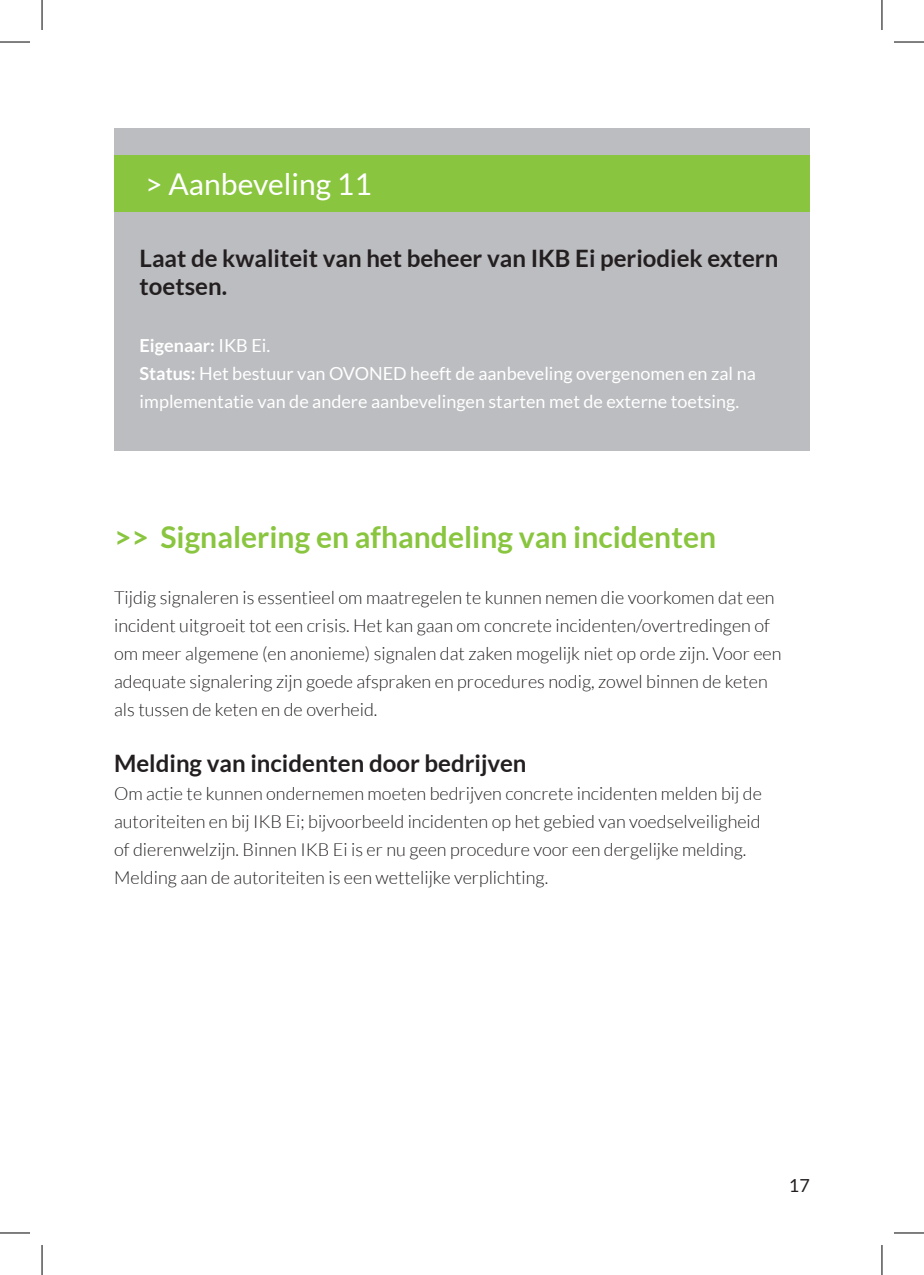
<style>
.page{position:relative;width:924px;height:1275px;background:#fff}
.page>*{position:absolute;margin:0;border:0;box-sizing:border-box;transform-origin:0 0}
.t1{font:700 30px "Lato";color:#89c53f}
.t2{font:30px "Lato";color:#fff}
.t3{font:700 24px/28px "Lato";color:#231f20}
.t4{font:300 18px/28px "Lato";color:#231f20}
.t5{font:18px/28px "Lato";color:#fff}
.t6{font:18px "Lato";color:#231f20}
.s1{font-weight:700}
</style>
<div class="page">
<div style="left:114px;top:128px;width:695px;height:322px;background:#bcbdc0"></div>
<div style="left:114px;top:156px;width:695px;height:56px;background:#89c53f"></div>
<hr style="left:0;top:42px;width:30px;height:1px;background:#000">
<hr style="left:893px;top:42px;width:30px;height:1px;background:#000">
<hr style="left:0;top:1232px;width:30px;height:1px;background:#000">
<hr style="left:893px;top:1232px;width:30px;height:1px;background:#000">
<hr style="left:42px;top:0;width:1px;height:30px;background:#000">
<hr style="left:42px;top:1245px;width:1px;height:30px;background:#000">
<hr style="left:881px;top:0;width:1px;height:30px;background:#000">
<hr style="left:881px;top:1245px;width:1px;height:30px;background:#000">
<h1 class="t2" style="left:145px;top:167px;width:228px">&gt; Aanbeveling 11</h1>
<h2 class="t3" style="left:140px;top:244px;width:640px">Laat de kwaliteit van het beheer van IKB Ei periodiek extern toetsen.</h2>
<p class="t5" style="left:140px;top:331px;width:617px"><span class="s1">Eigenaar:</span> IKB Ei.<br><span class="s1">Status:</span> Het bestuur van OVONED heeft de aanbeveling overgenomen en zal na implementatie van de andere aanbevelingen starten met de externe toetsing.</p>
<h1 class="t1" style="left:114px;top:519px;width:603px">&gt;&gt; Signalering en afhandeling van incidenten</h1>
<p class="t4" style="left:114px;top:583px;width:668px">Tijdig signaleren is essentieel om maatregelen te kunnen nemen die voorkomen dat een incident uitgroeit tot een crisis. Het kan gaan om concrete incidenten/overtredingen of om meer algemene (en anonieme) signalen dat zaken mogelijk niet op orde zijn. Voor een adequate signalering zijn goede afspraken en procedures nodig, zowel binnen de keten als tussen de keten en de overheid.</p>
<h2 class="t3" style="left:114px;top:748px;width:414px">Melding van incidenten door bedrijven</h2>
<p class="t4" style="left:114px;top:779px;width:649px">Om actie te kunnen ondernemen moeten bedrijven concrete incidenten melden bij de autoriteiten en bij IKB Ei; bijvoorbeeld incidenten op het gebied van voedselveiligheid of dierenwelzijn. Binnen IKB Ei is er nu geen procedure voor een dergelijke melding.<br>Melding aan de autoriteiten is een wettelijke verplichting.</p>
<p class="t6" style="left:788px;top:1175px;width:22px">17</p>
</div>
